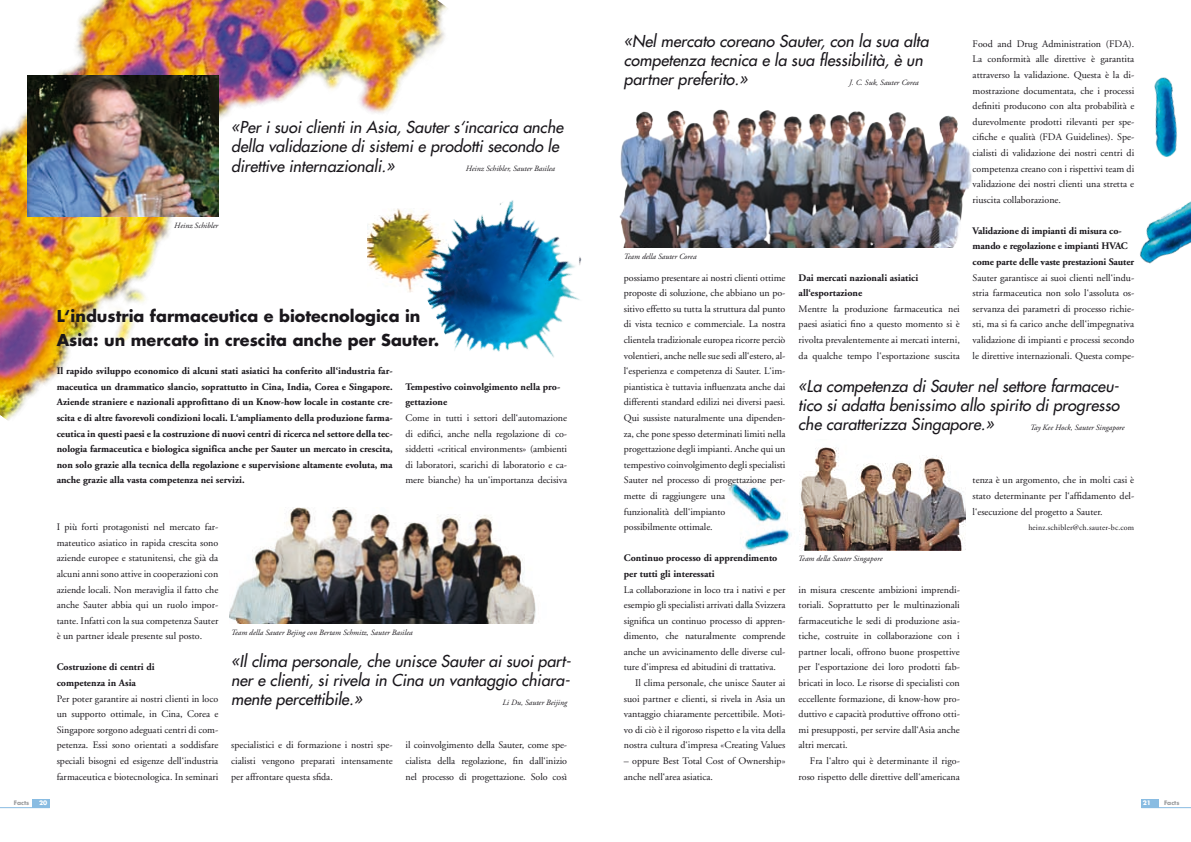
<style>
.page{position:relative;width:1191px;height:842px;background:#fff}
.page>*{position:absolute;margin:0;border:0;box-sizing:border-box;transform-origin:0 0}
.t1{font:italic 16px/19.2px "Futura";color:#1a171c;text-align:justify}
.t2{font:700 16px/24px "Futura";color:#1a171c}
.t3{font:10px/15.6px "Adobe Garamond";letter-spacing:-.005em;color:#1a171c;text-align:justify}
.t4{font:700 10px/15.6px "Adobe Garamond";color:#1a171c}
.t5{font:italic 8px "Adobe Garamond";color:#1a171c}
.t6{font:8px "Adobe Garamond";letter-spacing:.02em;color:#1a171c}
.t7{font:700 6px "Futura";color:#9d9ea0}
.t8{font:700 6px "Futura";color:#fff}
</style>
<div class="page">
<img style="left:728px;top:482px;width:64px;height:69px">
<div style="left:33px;top:799px;width:17px;height:9px;background:#89bce2"></div>
<hr style="left:0;top:807px;width:50px;height:1px;background:#89bce2">
<div style="left:1141px;top:799px;width:17px;height:9px;background:#89bce2"></div>
<hr style="left:1141px;top:807px;width:50px;height:1px;background:#89bce2">
<img style="left:0;top:0;width:448px;height:421px">
<img style="left:399px;top:172px;width:225px;height:227px">
<img style="left:1140px;top:201px;width:51px;height:63px">
<img style="left:596px;top:109px;width:376px;height:138px">
<img style="left:799px;top:447px;width:166px;height:103px">
<img style="left:1154px;top:77px;width:23px;height:80px">
<img style="left:229px;top:508px;width:307px;height:116px">
<img style="left:28px;top:75px;width:190px;height:142px">
<h1 class="t1" style="left:231px;top:118px;width:333px;text-align:left">«Per i suoi clienti in Asia, Sauter s‘incarica anche della validazione di sistemi e prodotti secondo le direttive internazionali.»</h1>
<p class="t5" style="left:466px;top:164px;width:91px">Heinz Schibler, Sauter Basilea</p>
<p class="t5" style="left:174px;top:222px;width:46px">Heinz Schibler</p>
<h1 class="t2" style="left:57px;top:304px;width:384px">L‘industria farmaceutica e biotecnologica in<br>Asia: un mercato in crescita anche per Sauter.</h1>
<p class="t4" style="left:57px;top:363px;width:337px;text-align:justify">Il rapido sviluppo economico di alcuni stati asiatici ha conferito all‘industria far&shy;maceutica un drammatico slancio, soprattutto in Cina, India, Corea e Singapore.<br>Aziende straniere e nazionali approfittano di un Know-how locale in costante cre&shy;scita e di altre favorevoli condizioni locali. L‘ampliamento della produzione farma&shy;ceutica in questi paesi e la costruzione di nuovi centri di ricerca nel settore della tec&shy;nologia farmaceutica e biologica significa anche per Sauter un mercato in crescita, non solo grazie alla tecnica della regolazione e supervisione altamente evoluta, ma anche grazie alla vasta competenza nei servizi.</p>
<p class="t3" style="left:57px;top:519px;width:163px">I più forti protagonisti nel mercato far&shy;mateutico asiatico in rapida crescita sono aziende europee e statunitensi, che già da alcuni anni sono attive in cooperazioni con aziende locali. Non meraviglia il fatto che anche Sauter abbia qui un ruolo impor&shy;tante. Infatti con la sua competenza Sauter è un partner ideale presente sul posto.</p>
<p class="t4" style="left:57px;top:660px;width:99px">Costruzione di centri di competenza in Asia</p>
<p class="t3" style="left:57px;top:691px;width:163px">Per poter garantire ai nostri clienti in loco un supporto ottimale, in Cina, Corea e Singapore sorgono adeguati centri di com&shy;petenza. Essi sono orientati a soddisfare speciali bisogni ed esigenze dell‘industria farmaceutica e biotecnologica. In seminari</p>
<p class="t4" style="left:405px;top:379px;width:156px">Tempestivo coinvolgimento nella pro&shy;gettazione</p>
<p class="t3" style="left:405px;top:410px;width:163px">Come in tutti i settori dell‘automazione di edifici, anche nella regolazione di co&shy;siddetti «critical environments» (ambienti di laboratori, scarichi di laboratorio e ca&shy;mere bianche) ha un‘importanza decisiva</p>
<p class="t5" style="left:231px;top:628px;width:183px">Team della Sauter Bejing con Bertam Schmitz, Sauter Basilea</p>
<h1 class="t1" style="left:231px;top:651px;width:341px">«Il clima personale, che unisce Sauter ai suoi part&shy;ner e clienti, si rivela in Cina un vantaggio chiara&shy;mente percettibile.»</h1>
<p class="t5" style="left:502px;top:698px;width:66px">Li Du, Sauter Beijing</p>
<p class="t3" style="left:231px;top:738px;width:163px">specialistici e di formazione i nostri spe&shy;cialisti vengono preparati intensamente per affrontare questa sfida.</p>
<p class="t3" style="left:405px;top:738px;width:163px">il coinvolgimento della Sauter, come spe&shy;cialista della regolazione, fin dall‘inizio nel processo di progettazione. Solo così</p>
<h1 class="t1" style="left:624px;top:31px;width:306px;text-align:left">«Nel mercato coreano Sauter, con la sua alta competenza tecnica e la sua flessibilità, è un partner preferito.»</h1>
<p class="t3" style="left:972px;top:36px;width:163px">Food and Drug Administration (FDA).<br>La conformità alle direttive è garantita attraverso la validazione. Questa è la di&shy;mostrazione documentata, che i processi definiti producono con alta probabilità e durevolmente prodotti rilevanti per spe&shy;cifiche e qualità (FDA Guidelines). Spe&shy;cialisti di validazione dei nostri centri di competenza creano con i rispettivi team di validazione dei nostri clienti una stretta e riuscita collaborazione.</p>
<p class="t4" style="left:972px;top:223px;width:163px">Validazione di impianti di misura co&shy;mando e regolazione e impianti HVAC come parte delle vaste prestazioni Sauter</p>
<p class="t3" style="left:972px;top:270px;width:163px">Sauter garantisce ai suoi clienti nell‘indu&shy;stria farmaceutica non solo l‘assoluta os&shy;servanza dei parametri di processo richie&shy;sti, ma si fa carico anche dell‘impegnativa validazione di impianti e processi secondo le direttive internazionali. Questa compe-</p>
<p class="t5" style="left:849px;top:78px;width:71px">J. C. Suk, Sauter Corea</p>
<p class="t5" style="left:624px;top:252px;width:74px">Team della Sauter Corea</p>
<p class="t3" style="left:624px;top:270px;width:163px;text-align:left">possiamo presentare ai nostri clienti ottime proposte di soluzione, che abbiano un po&shy;sitivo effetto su tutta la struttura dal punto di vista tecnico e commerciale. La nostra clientela tradizionale europea ricorre perciò volentieri, anche nelle sue sedi all‘estero, al&shy;l‘esperienza e competenza di Sauter. L‘im&shy;piantistica è tuttavia influenzata anche dai differenti standard edilizi nei diversi paesi.<br>Qui sussiste naturalmente una dipenden&shy;za, che pone spesso determinati limiti nella progettazione degli impianti. Anche qui un tempestivo coinvolgimento degli specialisti Sauter nel processo di progettazione per&shy;mette di raggiungere una<br>funzionalità dell‘impianto<br>possibilmente ottimale.</p>
<p class="t4" style="left:624px;top:551px;width:155px">Continuo processo di apprendimento per tutti gli interessati</p>
<p class="t3" style="left:624px;top:582px;width:163px">La collaborazione in loco tra i nativi e per</p>
<p class="t3" style="left:624px;top:597px;width:163px">esempio gli specialisti arrivati dalla Svizzera</p>
<p class="t3" style="left:624px;top:613px;width:163px">significa un continuo processo di appren-</p>
<p class="t3" style="left:624px;top:629px;width:163px">dimento, che naturalmente comprende</p>
<p class="t3" style="left:624px;top:644px;width:163px">anche un avvicinamento delle diverse cul-</p>
<p class="t3" style="left:624px;top:660px;width:154px">ture d‘impresa ed abitudini di trattativa.</p>
<p class="t3" style="left:635px;top:675px;width:152px">Il clima personale, che unisce Sauter ai</p>
<p class="t3" style="left:624px;top:691px;width:163px">suoi partner e clienti, si rivela in Asia un</p>
<p class="t3" style="left:624px;top:706px;width:163px">vantaggio chiaramente percettibile. Moti-</p>
<p class="t3" style="left:624px;top:722px;width:163px">vo di ciò è il rigoroso rispetto e la vita della</p>
<p class="t3" style="left:624px;top:738px;width:163px">nostra cultura d‘impresa «Creating Values</p>
<p class="t3" style="left:624px;top:753px;width:163px">– oppure Best Total Cost of Ownership» anche nell‘area asiatica.</p>
<p class="t4" style="left:798px;top:270px;width:121px">Dai mercati nazionali asiatici all‘esportazione</p>
<p class="t3" style="left:798px;top:301px;width:163px">Mentre la produzione farmaceutica nei paesi asiatici fino a questo momento si è rivolta prevalentemente ai mercati interni, da qualche tempo l‘esportazione suscita</p>
<h1 class="t1" style="left:798px;top:376px;width:323px">«La competenza di Sauter nel settore farmaceu&shy;tico si adatta benissimo allo spirito di progresso che caratterizza Singapore.»</h1>
<p class="t5" style="left:1030px;top:423px;width:96px">Tay Kee Hock, Sauter Singapore</p>
<p class="t3" style="left:972px;top:473px;width:163px">tenza è un argomento, che in molti casi è stato determinante per l‘affidamento del&shy;l‘esecuzione del progetto a Sauter.</p>
<p class="t6" style="left:1028px;top:523px;width:107px">heinz.schibler@ch.sauter-bc.com</p>
<p class="t5" style="left:798px;top:554px;width:86px">Team della Sauter Singapore</p>
<p class="t3" style="left:798px;top:582px;width:163px">in misura crescente ambizioni imprendi&shy;toriali. Soprattutto per le multinazionali farmaceutiche le sedi di produzione asia&shy;tiche, costruite in collaborazione con i partner locali, offrono buone prospettive per l‘esportazione dei loro prodotti fab&shy;bricati in loco. Le risorse di specialisti con eccellente formazione, di know-how pro&shy;duttivo e capacità produttive offrono otti&shy;mi presupposti, per servire dall‘Asia anche altri mercati.</p>
<p class="t3" style="left:798px;top:753px;width:163px;text-align:right">Fra l‘altro qui è determinante il rigo&shy;roso rispetto delle direttive dell‘americana</p>
<p class="t7" style="left:14px;top:799px;width:17px">Facts</p>
<p class="t8" style="left:39px;top:799px;width:10px">20</p>
<p class="t8" style="left:1142px;top:799px;width:10px">21</p>
<p class="t7" style="left:1164px;top:799px;width:17px">Facts</p>
</div>
